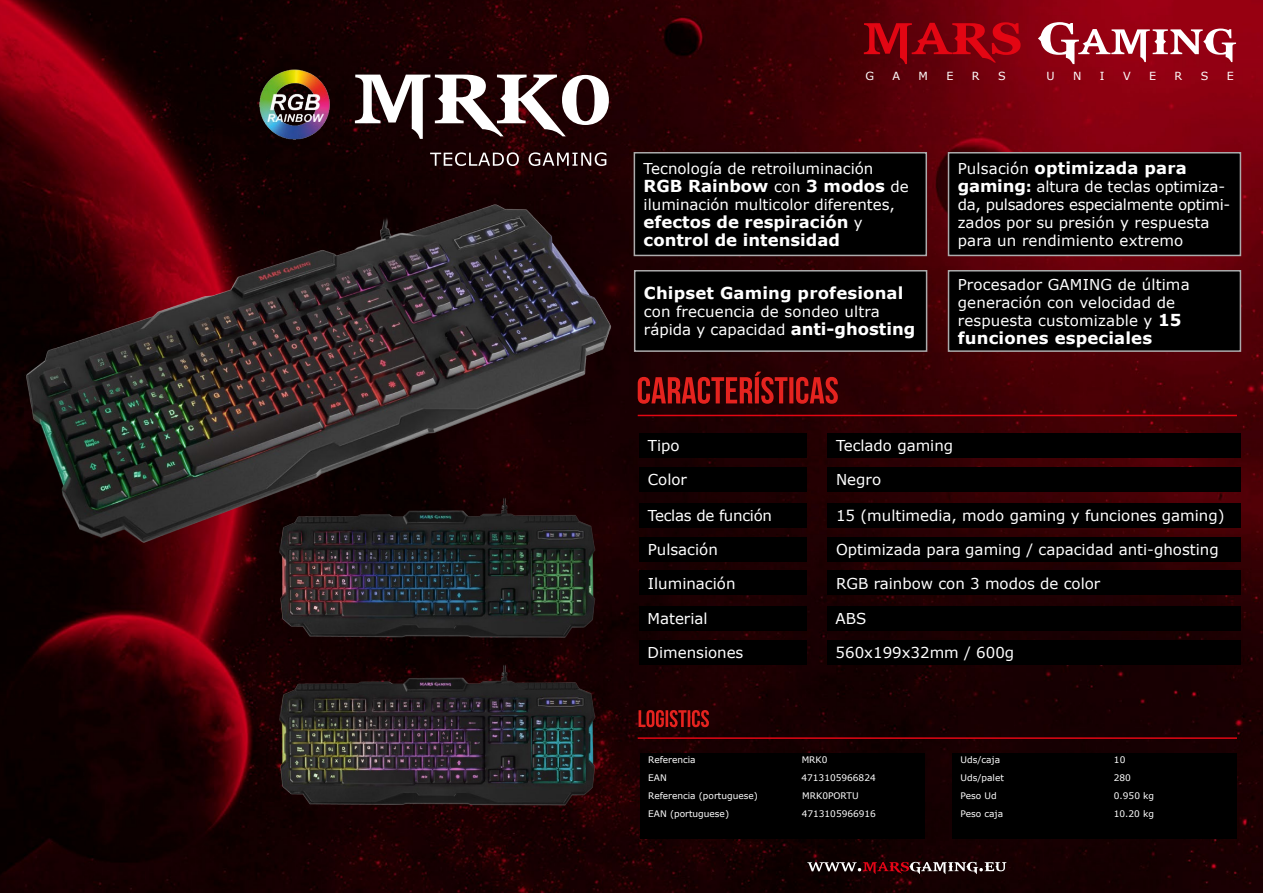
<style>
.page{position:relative;width:1263px;height:893px;background:#fff}
.page>*{position:absolute;margin:0;border:0;box-sizing:border-box;transform-origin:0 0}
.t1{font:700 16.5px/18px "Verdana";letter-spacing:.01em;color:#fff}
.t2{font:15px/18px "Verdana";color:#fff}
.t3{font:15px "Verdana";letter-spacing:-.02em;color:#fff}
.t4{font:11.1px "Verdana";color:#fff}
.t5{font:9px "Verdana";color:#fff}
.s1{font-weight:400;font-size:15px}
.s2{font-weight:700;font-size:16.5px}
.s3{font-weight:700}
</style>
<div class="page">
<img style="left:0;top:0;width:1263px;height:893px">
<svg style="left:1038px;top:22px;width:198px;height:42px"></svg>
<svg style="left:864px;top:22px;width:156px;height:42px;background:#94020d"></svg>
<svg style="left:807px;top:862px;width:199px;height:12px;background:#5b3c3e"></svg>
<div style="left:639px;top:433px;width:168px;height:25px;background:#000"></div>
<div style="left:827px;top:433px;width:414px;height:25px;background:#000"></div>
<div style="left:639px;top:467px;width:168px;height:25px;background:#000"></div>
<div style="left:827px;top:467px;width:414px;height:25px;background:#000"></div>
<div style="left:639px;top:503px;width:168px;height:25px;background:#000"></div>
<div style="left:827px;top:503px;width:414px;height:25px;background:#000"></div>
<div style="left:639px;top:537px;width:168px;height:24px;background:#000"></div>
<div style="left:639px;top:571px;width:168px;height:24px;background:#000"></div>
<div style="left:827px;top:537px;width:414px;height:24px;background:#000"></div>
<div style="left:827px;top:571px;width:414px;height:24px;background:#000"></div>
<div style="left:639px;top:606px;width:168px;height:25px;background:#000"></div>
<div style="left:639px;top:640px;width:168px;height:25px;background:#000"></div>
<div style="left:827px;top:606px;width:413px;height:25px;background:#000"></div>
<div style="left:827px;top:640px;width:413px;height:25px;background:#000"></div>
<div style="left:635px;top:271px;width:291px;height:80px;background:#000"></div>
<div style="left:634px;top:270px;width:293px;height:82px;border:2px solid #acabac"></div>
<div style="left:948px;top:153px;width:292px;height:102px;background:#000"></div>
<div style="left:948px;top:152px;width:293px;height:104px;border:2px solid #acabac"></div>
<div style="left:948px;top:271px;width:292px;height:80px;background:#000"></div>
<div style="left:948px;top:270px;width:293px;height:82px;border:2px solid #acabac"></div>
<div style="left:634px;top:153px;width:292px;height:102px;background:#000"></div>
<div style="left:634px;top:152px;width:293px;height:104px;border:2px solid #acabac"></div>
<hr style="left:638px;top:415px;width:599px;height:1px;background:#e30613">
<svg style="left:430px;top:152px;width:176px;height:14px;background:#594747"></svg>
<svg style="left:355px;top:75px;width:254px;height:64px"></svg>
<img style="left:0;top:180px;width:634px;height:394px">
<img style="left:259px;top:69px;width:72px;height:70px">
<img style="left:263px;top:625px;width:350px;height:234px">
<img style="left:264px;top:458px;width:348px;height:233px">
<svg style="left:638px;top:372px;width:200px;height:32px;background:#760f0e"></svg>
<hr style="left:638px;top:737px;width:599px;height:2px;background:#e30613">
<div style="left:640px;top:753px;width:285px;height:85px;background:#000"></div>
<div style="left:952px;top:753px;width:285px;height:85px;background:#000"></div>
<svg style="left:638px;top:710px;width:71px;height:17px"></svg>
<p class="t4" style="left:865px;top:69px;width:10px">G</p>
<p class="t4" style="left:892px;top:69px;width:9px">A</p>
<p class="t4" style="left:918px;top:69px;width:11px">M</p>
<p class="t4" style="left:946px;top:69px;width:9px">E</p>
<p class="t4" style="left:972px;top:69px;width:9px">R</p>
<p class="t4" style="left:998px;top:69px;width:9px">S</p>
<p class="t4" style="left:1046px;top:69px;width:10px">U</p>
<p class="t4" style="left:1073px;top:69px;width:10px">N</p>
<p class="t4" style="left:1100px;top:69px;width:6px">I</p>
<p class="t4" style="left:1123px;top:69px;width:9px">V</p>
<p class="t4" style="left:1149px;top:69px;width:9px">E</p>
<p class="t4" style="left:1174px;top:69px;width:9px">R</p>
<p class="t4" style="left:1201px;top:69px;width:9px">S</p>
<p class="t4" style="left:1227px;top:69px;width:9px">E</p>
<p class="t2" style="left:644px;top:160px;width:231px">Tecnología de retroiluminación</p>
<p class="t1" style="left:644px;top:177px;width:267px">RGB Rainbow <span class="s1">con</span> 3 modos <span class="s1">de</span></p>
<p class="t2" style="left:644px;top:196px;width:253px">iluminación multicolor diferentes,</p>
<p class="t1" style="left:644px;top:213px;width:220px">efectos de respiración <span class="s1">y </span>control de intensidad</p>
<p class="t1" style="left:644px;top:284px;width:261px">Chipset Gaming profesional</p>
<p class="t2" style="left:644px;top:303px;width:273px">con frecuencia de sondeo ultra rápida y capacidad <span class="s2">anti-ghosting</span></p>
<p class="t1" style="left:958px;top:159px;width:231px"><span class="s1">Pulsación</span> optimizada para</p>
<p class="t2" style="left:958px;top:178px;width:274px"><span class="s2">gaming</span><span class="s3">:</span> altura de teclas optimiza&shy;da, pulsadores especialmente optimi&shy;zados por su presión y respuesta para un rendimiento extremo</p>
<p class="t2" style="left:958px;top:275px;width:233px">Procesador GAMING de última generación con velocidad de respuesta customizable y <span class="s2">15</span></p>
<p class="t1" style="left:958px;top:328px;width:196px">funciones especiales</p>
<p class="t2" style="left:648px;top:437px;width:33px">Tipo</p>
<p class="t2" style="left:836px;top:437px;width:119px">Teclado gaming</p>
<p class="t2" style="left:648px;top:471px;width:41px">Color</p>
<p class="t2" style="left:836px;top:471px;width:47px">Negro</p>
<p class="t3" style="left:648px;top:506px;width:126px">Teclas de función</p>
<p class="t2" style="left:836px;top:507px;width:390px">15 (multimedia, modo gaming y funciones gaming)</p>
<p class="t2" style="left:648px;top:540px;width:72px">Pulsación</p>
<p class="t2" style="left:648px;top:574px;width:89px">Iluminación</p>
<p class="t2" style="left:836px;top:540px;width:384px">Optimizada para gaming / capacidad anti-ghosting</p>
<p class="t2" style="left:836px;top:574px;width:266px">RGB rainbow con 3 modos de color</p>
<p class="t2" style="left:647px;top:609px;width:62px">Material</p>
<p class="t2" style="left:647px;top:644px;width:97px">Dimensiones</p>
<p class="t2" style="left:836px;top:609px;width:32px">ABS</p>
<p class="t2" style="left:836px;top:644px;width:180px">560x199x32mm / 600g</p>
<p class="t5" style="left:648px;top:754px;width:49px">Referencia</p>
<p class="t5" style="left:802px;top:754px;width:27px">MRK0</p>
<p class="t5" style="left:648px;top:772px;width:20px">EAN</p>
<p class="t5" style="left:801px;top:772px;width:76px">4713105966824</p>
<p class="t5" style="left:648px;top:790px;width:111px">Referencia (portuguese)</p>
<p class="t5" style="left:802px;top:790px;width:58px">MRK0PORTU</p>
<p class="t5" style="left:648px;top:808px;width:82px">EAN (portuguese)</p>
<p class="t5" style="left:802px;top:808px;width:76px">4713105966916</p>
<p class="t5" style="left:960px;top:754px;width:41px">Uds/caja</p>
<p class="t5" style="left:1114px;top:754px;width:13px">10</p>
<p class="t5" style="left:960px;top:772px;width:45px">Uds/palet</p>
<p class="t5" style="left:1114px;top:772px;width:19px">280</p>
<p class="t5" style="left:960px;top:790px;width:38px">Peso Ud</p>
<p class="t5" style="left:1114px;top:790px;width:42px">0.950 kg</p>
<p class="t5" style="left:960px;top:808px;width:44px">Peso caja</p>
<p class="t5" style="left:1114px;top:808px;width:42px">10.20 kg</p>
</div>
